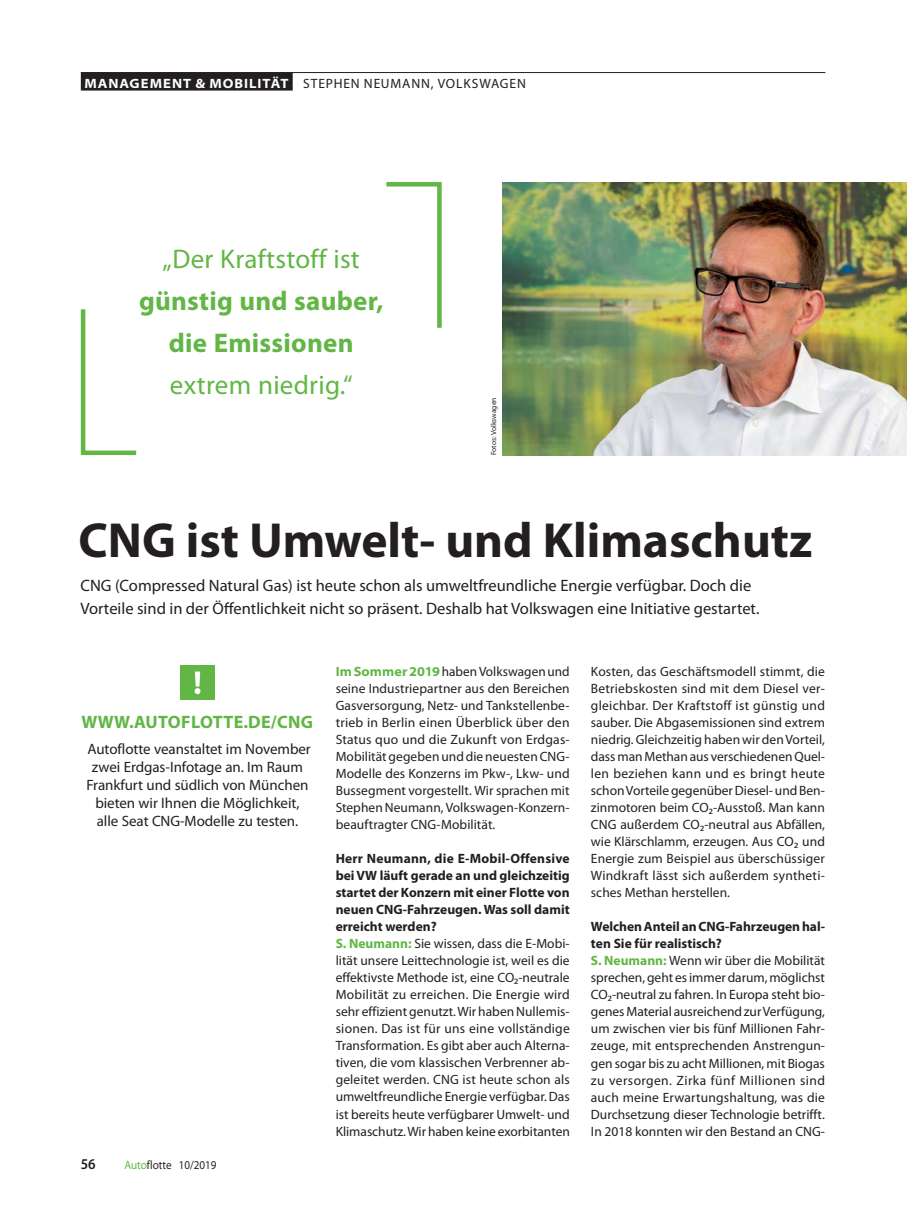
<style>
.page{position:relative;width:919px;height:1212px;background:#fff}
.page>*{position:absolute;margin:0;border:0;box-sizing:border-box;transform-origin:0 0}
.t1{font:700 49.5px "Myriad Pro";color:#231f20}
.t2{font:27px "Myriad Pro";letter-spacing:.01em;color:#61b645}
.t3{font:700 27px/42px "Myriad Pro";letter-spacing:.01em;color:#61b645;text-align:center}
.t4{font:700 18px "Myriad Pro";letter-spacing:.02em;color:#61b645}
.t5{font:16.5px/22.5px "Myriad Pro";color:#231f20}
.t6{font:15px/18px "Myriad Pro";letter-spacing:-.005em;color:#231f20;text-align:center}
.t7{font:600 semi-condensed 15px "Myriad Pro";color:#231f20}
.t8{font:13.5px/17px "Myriad Pro";color:#231f20;text-align:justify}
.t9{font:13.5px "Myriad Pro";letter-spacing:.06em;color:#231f20}
.t10{font:semi-expanded 12px "Myriad Pro";color:#231f20;scale:.85 1}
.t11{font:7.5px "Myriad Pro";color:#231f20}
.s1{font-weight:700;font-stretch:semi-expanded;color:#fff}
.s2{color:#61b645}
.s3{font-weight:700;font-stretch:semi-expanded;color:#61b645}
.s4{font-weight:700}
.s5{font-weight:700;color:#61b645}
</style>
<div class="page">
<div style="left:81px;top:73px;width:212px;height:18px;background:#231f20"></div>
<hr style="left:81px;top:72px;width:744px;height:1px;background:#231f20">
<img style="left:502px;top:183px;width:404px;height:272px">
<svg style="left:386px;top:182px;width:56px;height:146px"></svg>
<svg style="left:80px;top:309px;width:57px;height:146px"></svg>
<div style="left:180px;top:666px;width:34px;height:34px;background:#61b645"></div>
<svg style="left:194px;top:671px;width:6px;height:23px"></svg>
<p class="t9" style="left:84px;top:78px;width:443px"><span class="s1">MANAGEMENT &amp; MOBILITÄT</span> STEPHEN NEUMANN, VOLKSWAGEN</p>
<h2 class="t2" style="left:162px;top:249px;width:199px">„Der Kraftstoff ist</h2>
<h2 class="t3" style="left:139px;top:283px;width:246px">günstig und sauber, die Emissionen</h2>
<h2 class="t2" style="left:170px;top:375px;width:184px">extrem niedrig.“</h2>
<p class="t11" style="left:490px;top:455px;width:59px;rotate:-90deg">Fotos: Volkswagen</p>
<h1 class="t1" style="left:78px;top:522px;width:735px">CNG ist Umwelt- und Klimaschutz</h1>
<p class="t5" style="left:80px;top:576px;width:680px">CNG (Compressed Natural Gas) ist heute schon als umweltfreundliche Energie verfügbar. Doch die<br>Vorteile sind in der Öffentlichkeit nicht so präsent. Deshalb hat Volkswagen eine Initiative gestartet.</p>
<h3 class="t4" style="left:82px;top:715px;width:233px">WWW.AUTOFLOTTE.DE/CNG</h3>
<p class="t6" style="left:86px;top:742px;width:226px">Autoflotte veanstaltet im November zwei Erdgas-Infotage an. Im Raum Frankfurt und südlich von München bieten wir Ihnen die Möglichkeit, alle Seat CNG-Modelle zu testen.</p>
<p class="t7" style="left:81px;top:1155px;width:16px">56</p>
<p class="t10" style="left:124px;top:1158px;width:110px"><span class="s2">Auto</span>flotte 10/2019</p>
<p class="t8" style="left:335px;top:664px;width:235px"><span class="s3">Im Sommer 2019</span> haben Volkswagen und seine Industriepartner aus den Bereichen Gasversorgung, Netz- und Tankstellenbe&shy;trieb in Berlin einen Überblick über den Status quo und die Zukunft von Erdgas-Mobilität gegeben und die neuesten CNG-Modelle des Konzerns im Pkw-, Lkw- und Bussegment vorgestellt. Wir sprachen mit Stephen Neumann, Volkswagen-Konzern&shy;beauftragter CNG-Mobilität.</p>
<p class="t8" style="left:335px;top:852px;width:236px;text-align:left"><span class="s4">Herr Neumann, die E-Mobil-Offensive bei VW läuft gerade an und gleichzeitig startet der Konzern mit einer Flotte von neuen CNG-Fahrzeugen. Was soll damit erreicht werden?<br></span><span class="s5">S. Neumann:</span> Sie wissen, dass die E-Mobi&shy;lität unsere Leittechnologie ist, weil es die effektivste Methode ist, eine CO₂-neutrale Mobilität zu erreichen. Die Energie wird sehr effizient genutzt. Wir haben Nullemis&shy;sionen. Das ist für uns eine vollständige Transformation. Es gibt aber auch Alterna&shy;tiven, die vom klassischen Verbrenner ab&shy;geleitet werden. CNG ist heute schon als umweltfreundliche Energie verfügbar. Das ist bereits heute verfügbarer Umwelt- und Klimaschutz. Wir haben keine exorbitanten</p>
<p class="t8" style="left:591px;top:665px;width:235px">Kosten, das Geschäftsmodell stimmt, die Betriebskosten sind mit dem Diesel ver&shy;gleichbar. Der Kraftstoff ist günstig und sauber. Die Abgasemissionen sind extrem niedrig. Gleichzeitig haben wir den Vorteil, dass man Methan aus verschiedenen Quel&shy;len beziehen kann und es bringt heute schon Vorteile gegenüber Diesel- und Ben&shy;zinmotoren beim CO₂-Ausstoß. Man kann CNG außerdem CO₂-neutral aus Abfällen, wie Klärschlamm, erzeugen. Aus CO₂ und Energie zum Beispiel aus überschüssiger Windkraft lässt sich außerdem syntheti&shy;sches Methan herstellen.</p>
<p class="t8" style="left:591px;top:920px;width:236px;text-align:left"><span class="s4">Welchen Anteil an CNG-Fahrzeugen hal&shy;ten Sie für realistisch?<br></span><span class="s5">S. Neumann:</span> Wenn wir über die Mobilität sprechen, geht es immer darum, möglichst CO₂-neutral zu fahren. In Europa steht bio&shy;genes Material ausreichend zur Verfügung, um zwischen vier bis fünf Millionen Fahr&shy;zeuge, mit entsprechenden Anstrengun&shy;gen sogar bis zu acht Millionen, mit Biogas zu versorgen. Zirka fünf Millionen sind auch meine Erwartungshaltung, was die Durchsetzung dieser Technologie betrifft.<br>In 2018 konnten wir den Bestand an CNG-</p>
</div>
